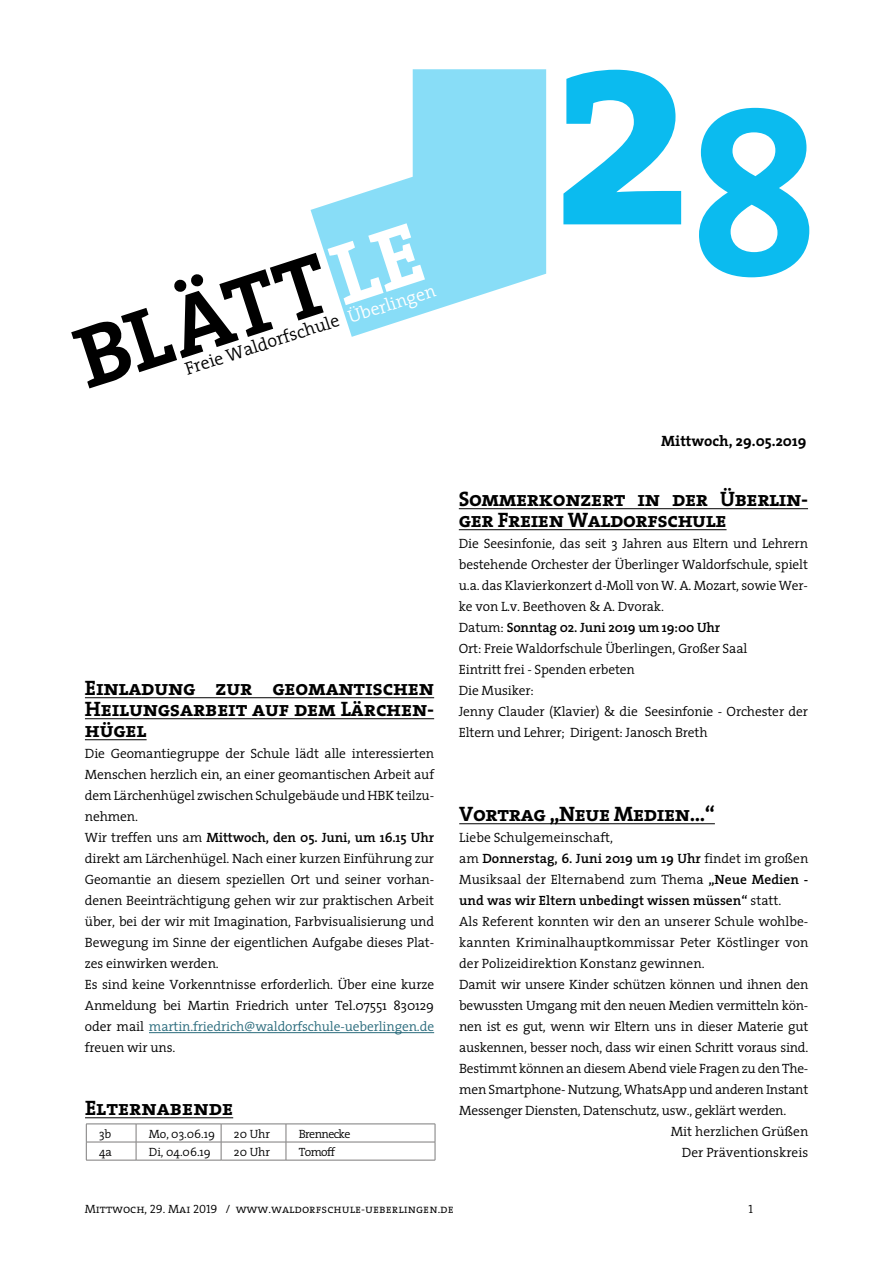
<style>
.page{position:relative;width:893px;height:1263px;background:#fff}
.page>*{position:absolute;margin:0;border:0;box-sizing:border-box;transform-origin:0 0}
.t1{font:700 295.8px "The Serif";color:#0bbbef}
.t2{font:700 87.45px "The Serif";color:#000}
.t3{font:21px/21px "The Serif Bold Caps";letter-spacing:-.02em;color:#000}
.t4{font:21px "The Serif Bold Caps";color:#000}
.t5{font:300 18px "The Serif";color:#000}
.t6{font:700 15px "The Serif";color:#000}
.t7{font:300 13.5px/21px "The Serif";letter-spacing:-.01em;color:#000}
.t8{font:600 13.5px "The Serif";color:#000}
.t9{font:12px "The Serif Semi Light Caps";color:#000}
.t10{font:300 12px "The Serif";color:#000}
.t11{font:300 12px "The Serif";letter-spacing:-.05em;color:#000}
.s1{color:#fff}
.s2{font-weight:600}
.s3{color:#2a6b7c}
.s4{font-weight:300}
</style>
<div class="page">
<svg style="left:311px;top:69px;width:235px;height:268px;fill:#88ddf7"></svg>
<hr style="left:86px;top:1124px;width:50px;height:1px;background:#7c7b7b">
<hr style="left:136px;top:1124px;width:85px;height:1px;background:#7c7b7b">
<hr style="left:221px;top:1124px;width:65px;height:1px;background:#7c7b7b">
<hr style="left:286px;top:1124px;width:149px;height:1px;background:#7c7b7b">
<hr style="left:86px;top:1142px;width:50px;height:1px;background:#7c7b7b">
<svg style="left:86px;top:1124px;width:1px;height:36px"></svg>
<hr style="left:136px;top:1142px;width:85px;height:1px;background:#7c7b7b">
<svg style="left:136px;top:1124px;width:1px;height:36px"></svg>
<hr style="left:221px;top:1142px;width:65px;height:1px;background:#7c7b7b">
<svg style="left:221px;top:1124px;width:1px;height:36px"></svg>
<hr style="left:286px;top:1142px;width:149px;height:1px;background:#7c7b7b">
<svg style="left:286px;top:1124px;width:1px;height:36px"></svg>
<hr style="left:86px;top:1160px;width:50px;height:1px;background:#7c7b7b">
<hr style="left:136px;top:1160px;width:85px;height:1px;background:#7c7b7b">
<hr style="left:221px;top:1160px;width:65px;height:1px;background:#7c7b7b">
<hr style="left:286px;top:1160px;width:149px;height:1px;background:#7c7b7b">
<svg style="left:435px;top:1124px;width:1px;height:36px"></svg>
<hr style="left:85px;top:1117px;width:148px;height:1px;background:#000">
<hr style="left:459px;top:823px;width:256px;height:1px;background:#000">
<hr style="left:459px;top:508px;width:349px;height:1px;background:#000">
<hr style="left:459px;top:529px;width:267px;height:1px;background:#000">
<hr style="left:85px;top:697px;width:349px;height:1px;background:#000">
<hr style="left:85px;top:718px;width:349px;height:1px;background:#000">
<hr style="left:85px;top:739px;width:62px;height:1px;background:#000">
<hr style="left:149px;top:1032px;width:285px;height:1px;background:#2a6b7c">
<h2 class="t2" style="left:56px;top:291px;width:361px;rotate:-18deg">BLÄTT<span class="s1">LE</span></h2>
<h3 class="t5" style="left:181px;top:355px;width:264px;rotate:-18deg">Freie Waldorfschule <span class="s1">Überlingen</span></h3>
<h3 class="t3" style="left:85px;top:676px;width:351px;text-align:justify">Einladung zur geomantischen Heilungsarbeit auf dem Lärchen&shy;hügel</h3>
<p class="t7" style="left:85px;top:742px;width:351px">Die Geomantiegruppe der Schule lädt alle interessierten Menschen herzlich ein, an einer geomantischen Arbeit auf dem Lärchenhügel zwischen Schulgebäude und HBK teilzu&shy;nehmen.<br>Wir treffen uns am <span class="s2">Mittwoch, den 05. Juni, um 16.15 Uhr </span>direkt am Lärchenhügel. Nach einer kurzen Einführung zur Geomantie an diesem speziellen Ort und seiner vorhan&shy;denen Beeinträchtigung gehen wir zur praktischen Arbeit über, bei der wir mit Imagination, Farbvisualisierung und Bewegung im Sinne der eigentlichen Aufgabe dieses Plat&shy;zes einwirken werden.<br>Es sind keine Vorkenntnisse erforderlich. Über eine kurze Anmeldung bei Martin Friedrich unter Tel.07551 830129 oder mail <span class="s3">martin.friedrich@waldorfschule-ueberlingen.de </span>freuen wir uns.</p>
<h3 class="t4" style="left:85px;top:1090px;width:150px">Elternabende</h3>
<p class="t10" style="left:99px;top:1124px;width:14px">3b</p>
<p class="t10" style="left:149px;top:1124px;width:68px">Mo, 03.06.19</p>
<p class="t10" style="left:234px;top:1124px;width:38px">20 Uhr</p>
<p class="t11" style="left:299px;top:1124px;width:53px">Brennecke</p>
<p class="t10" style="left:99px;top:1142px;width:14px">4a</p>
<p class="t10" style="left:149px;top:1142px;width:64px">Di, 04.06.19</p>
<p class="t10" style="left:234px;top:1142px;width:38px">20 Uhr</p>
<p class="t10" style="left:299px;top:1142px;width:38px">Tomoff</p>
<h1 class="t1" style="left:552px;top:-124px;width:270px">2<sub>8</sub></h1>
<p class="t6" style="left:661px;top:428px;width:147px">Mittwoch, 29.05.2019</p>
<h3 class="t3" style="left:459px;top:487px;width:351px">Sommerkonzert in der Überlin&shy;ger Freien Waldorfschule</h3>
<p class="t7" style="left:459px;top:532px;width:351px">Die Seesinfonie, das seit 3 Jahren aus Eltern und Lehrern bestehende Orchester der Überlinger Waldorfschule, spielt u.a. das Klavierkonzert d-Moll von W. A. Mozart, sowie Wer&shy;ke von L.v. Beethoven &amp; A. Dvorak.<br>Datum: <span class="s2">Sonntag 02. Juni 2019 um 19:00 Uhr<br></span>Ort: Freie Waldorfschule Überlingen, Großer Saal<br>Eintritt frei - Spenden erbeten<br>Die Musiker:<br>Jenny Clauder (Klavier) &amp; die Seesinfonie - Orchester der Eltern und Lehrer; Dirigent: Janosch Breth</p>
<h3 class="t3" style="left:459px;top:802px;width:257px">Vortrag „Neue Medien...“</h3>
<p class="t7" style="left:459px;top:826px;width:155px">Liebe Schulgemeinschaft,</p>
<p class="t8" style="left:459px;top:847px;width:351px"><span class="s4">am</span> Donnerstag, 6. Juni 2019 um 19 Uhr <span class="s4">findet im großen</span></p>
<p class="t7" style="left:459px;top:868px;width:351px">Musiksaal der Elternabend zum Thema <span class="s2">„Neue Medien -</span></p>
<p class="t8" style="left:459px;top:889px;width:324px">und was wir Eltern unbedingt wissen müssen“ <span class="s4">statt.</span></p>
<p class="t7" style="left:459px;top:910px;width:351px">Als Referent konnten wir den an unserer Schule wohlbe-</p>
<p class="t7" style="left:459px;top:931px;width:351px">kannten Kriminalhauptkommissar Peter Köstlinger von</p>
<p class="t7" style="left:459px;top:952px;width:247px">der Polizeidirektion Konstanz gewinnen.</p>
<p class="t7" style="left:459px;top:973px;width:351px">Damit wir unsere Kinder schützen können und ihnen den</p>
<p class="t7" style="left:459px;top:994px;width:351px">bewussten Umgang mit den neuen Medien vermitteln kön-</p>
<p class="t7" style="left:459px;top:1015px;width:351px">nen ist es gut, wenn wir Eltern uns in dieser Materie gut</p>
<p class="t7" style="left:459px;top:1036px;width:351px">auskennen, besser noch, dass wir einen Schritt voraus sind.</p>
<p class="t7" style="left:459px;top:1057px;width:351px">Bestimmt können an diesem Abend viele Fragen zu den The-</p>
<p class="t7" style="left:459px;top:1078px;width:351px">men Smartphone- Nutzung, WhatsApp und anderen Instant</p>
<p class="t7" style="left:459px;top:1099px;width:329px">Messenger Diensten, Datenschutz, usw., geklärt werden.</p>
<p class="t7" style="left:671px;top:1120px;width:139px">Mit herzlichen Grüßen</p>
<p class="t7" style="left:682px;top:1141px;width:128px">Der Präventionskreis</p>
<p class="t9" style="left:85px;top:1198px;width:370px">Mittwoch, 29. Mai 2019 / www.waldorfschule-ueberlingen.de</p>
<p class="t9" style="left:749px;top:1198px;width:6px">1</p>
</div>
